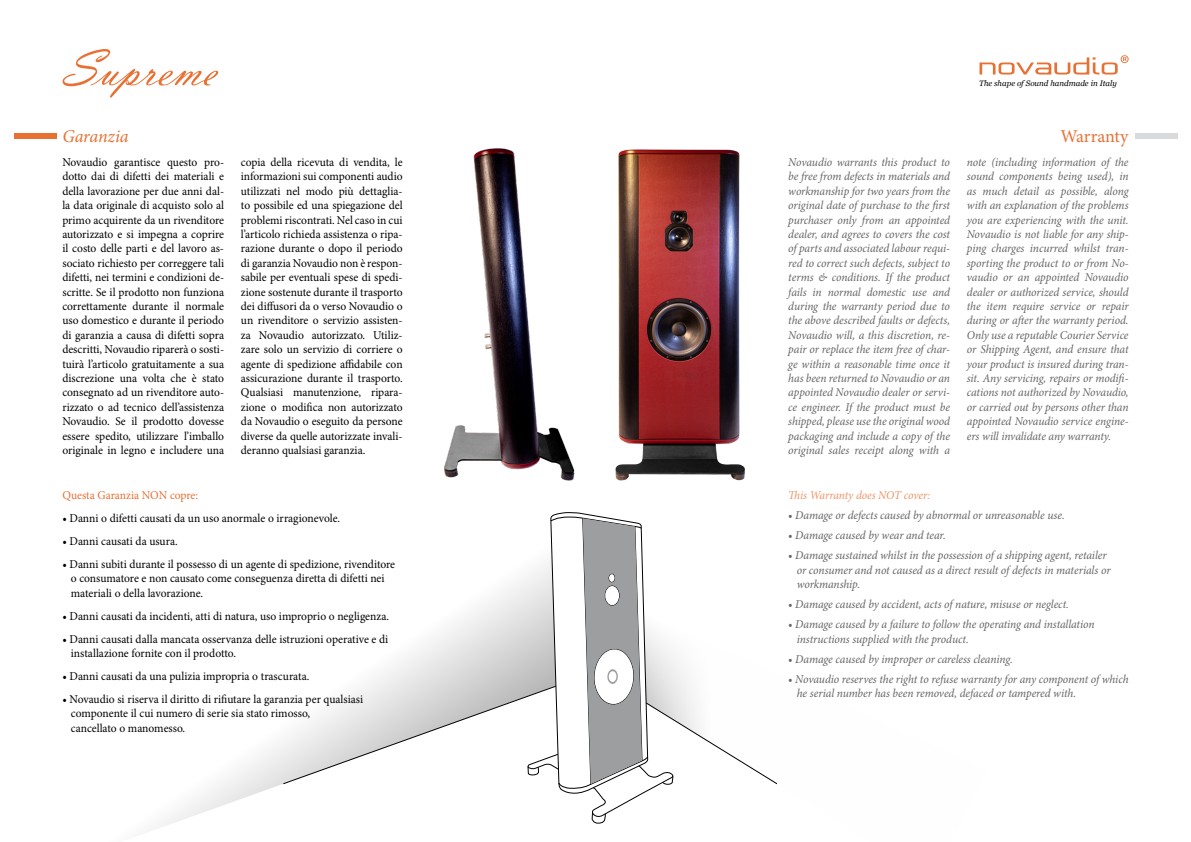
<style>
.page{position:relative;width:1191px;height:842px;background:#fff}
.page>*{position:absolute;margin:0;border:0;box-sizing:border-box;transform-origin:0 0}
.t1{font:53.1px "Vladimir Script";letter-spacing:.005em;color:#e87033}
.t2{font:italic 18px "Minion Pro";letter-spacing:-.005em;color:#e87033}
.t3{font:18px "Minion Pro";letter-spacing:-.01em;color:#e87033}
.t4{font:12px/14.4px "Minion Pro";color:#000;scale:.96 1}
.t5{font:italic 12px/14.4px "Minion Pro";letter-spacing:-.01em;color:#646567;scale:.96 1}
.t6{font:italic 12px "Minion Pro";letter-spacing:-.005em;color:#ee9466;scale:.96 1}
.t7{font:12px "Minion Pro";color:#e87033;scale:.96 1}
.t8{font:italic 8px "Georgia";color:#000}
</style>
<div class="page">
<svg style="left:979px;top:55px;width:149px;height:20px"></svg>
<svg style="left:155px;top:743px;width:128px;height:86px"></svg>
<svg style="left:283px;top:516px;width:494px;height:307px"></svg>
<div style="left:14px;top:133px;width:43px;height:6px;background:#e87033"></div>
<div style="left:1135px;top:133px;width:43px;height:6px;background:#d9dadb"></div>
<img style="left:615px;top:149px;width:130px;height:332px">
<img style="left:418px;top:148px;width:181px;height:371px">
<h1 class="t1" style="left:62px;top:37px;width:155px">Supreme</h1>
<h2 class="t2" style="left:62px;top:124px;width:68px">Garanzia</h2>
<p class="t4" style="left:62px;top:155px;width:170px;text-align:justify">Novaudio garantisce questo pro&shy;dotto dai di difetti dei materiali e della lavorazione per due anni dal&shy;la data originale di acquisto solo al primo acquirente da un rivenditore autorizzato e si impegna a coprire il costo delle parti e del lavoro as&shy;sociato richiesto per correggere tali difetti, nei termini e condizioni de&shy;scritte. Se il prodotto non funziona correttamente durante il normale uso domestico e durante il periodo di garanzia a causa di difetti sopra descritti, Novaudio riparerà o sosti&shy;tuirà l’articolo gratuitamente a sua discrezione una volta che è stato consegnato ad un rivenditore auto&shy;rizzato o ad tecnico dell’assistenza Novaudio. Se il prodotto dovesse essere spedito, utilizzare l’imballo originale in legno e includere una</p>
<p class="t4" style="left:241px;top:155px;width:170px;text-align:justify">copia della ricevuta di vendita, le informazioni sui componenti audio utilizzati nel modo più dettaglia&shy;to possibile ed una spiegazione del problemi riscontrati. Nel caso in cui l’articolo richieda assistenza o ripa&shy;razione durante o dopo il periodo di garanzia Novaudio non è respon&shy;sabile per eventuali spese di spedi&shy;zione sostenute durante il trasporto dei diffusori da o verso Novaudio o un rivenditore o servizio assisten&shy;za Novaudio autorizzato. Utiliz&shy;zare solo un servizio di corriere o agente di spedizione affidabile con assicurazione durante il trasporto.<br>Qualsiasi manutenzione, ripara&shy;zione o modifica non autorizzato da Novaudio o eseguito da persone diverse da quelle autorizzate invali&shy;deranno qualsiasi garanzia.</p>
<p class="t7" style="left:62px;top:487px;width:143px">Questa Garanzia NON copre:</p>
<p class="t4" style="left:62px;top:511px;width:291px">• Danni o difetti causati da un uso anormale o irragionevole.</p>
<p class="t4" style="left:62px;top:534px;width:122px">• Danni causati da usura.</p>
<p class="t4" style="left:71px;top:557px;width:339px;text-indent:-9px">• Danni subiti durante il possesso di un agente di spedizione, rivenditore o consumatore e non causato come conseguenza diretta di difetti nei materiali o della lavorazione.</p>
<p class="t4" style="left:62px;top:609px;width:342px">• Danni causati da incidenti, atti di natura, uso improprio o negligenza.</p>
<p class="t4" style="left:71px;top:631px;width:332px;text-indent:-9px">• Danni causati dalla mancata osservanza delle istruzioni operative e di installazione fornite con il prodotto.</p>
<p class="t4" style="left:62px;top:669px;width:259px">• Danni causati da una pulizia impropria o trascurata.</p>
<p class="t4" style="left:71px;top:692px;width:306px;text-indent:-9px">• Novaudio si riserva il diritto di rifiutare la garanzia per qualsiasi componente il cui numero di serie sia stato rimosso,<br>cancellato o manomesso.</p>
<p class="t8" style="left:979px;top:77px;width:139px">The shape of Sound handmade in Italy</p>
<h2 class="t3" style="left:1060px;top:124px;width:69px">Warranty</h2>
<p class="t5" style="left:788px;top:155px;width:170px;text-align:justify">Novaudio warrants this product to be free from defects in materials and workmanship for two years from the original date of purchase to the first purchaser only from an appointed dealer, and agrees to covers the cost of parts and associated labour requi&shy;red to correct such defects, subject to terms &amp; conditions. If the product fails in normal domestic use and during the warranty period due to the above described faults or defects, Novaudio will, a this discretion, re&shy;pair or replace the item free of char&shy;ge within a reasonable time once it has been returned to Novaudio or an appointed Novaudio dealer or servi&shy;ce engineer. If the product must be shipped, please use the original wood packaging and include a copy of the original sales receipt along with a</p>
<p class="t5" style="left:967px;top:155px;width:170px;text-align:justify">note (including information of the sound components being used), in as much detail as possible, along with an explanation of the problems you are experiencing with the unit.<br>Novaudio is not liable for any ship&shy;ping charges incurred whilst tran&shy;sporting the product to or from No&shy;vaudio or an appointed Novaudio dealer or authorized service, should the item require service or repair during or after the warranty period.<br>Only use a reputable Courier Service or Shipping Agent, and ensure that your product is insured during tran&shy;sit. Any servicing, repairs or modifi&shy;cations not authorized by Novaudio, or carried out by persons other than appointed Novaudio service engine&shy;ers will invalidate any warranty.</p>
<p class="t6" style="left:788px;top:487px;width:149px">This Warranty does NOT cover:</p>
<p class="t5" style="left:788px;top:508px;width:289px">• Damage or defects caused by abnormal or unreasonable use.</p>
<p class="t5" style="left:788px;top:528px;width:165px">• Damage caused by wear and tear.</p>
<p class="t5" style="left:797px;top:548px;width:328px;text-indent:-9px">• Damage sustained whilst in the possession of a shipping agent, retailer or consumer and not caused as a direct result of defects in materials or workmanship.</p>
<p class="t5" style="left:788px;top:597px;width:294px">• Damage caused by accident, acts of nature, misuse or neglect.</p>
<p class="t5" style="left:797px;top:617px;width:312px;text-indent:-9px">• Damage caused by a failure to follow the operating and installation instructions supplied with the product.</p>
<p class="t5" style="left:788px;top:652px;width:235px">• Damage caused by improper or careless cleaning.</p>
<p class="t5" style="left:797px;top:672px;width:347px;text-indent:-9px">• Novaudio reserves the right to refuse warranty for any component of which he serial number has been removed, defaced or tampered with.</p>
</div>
